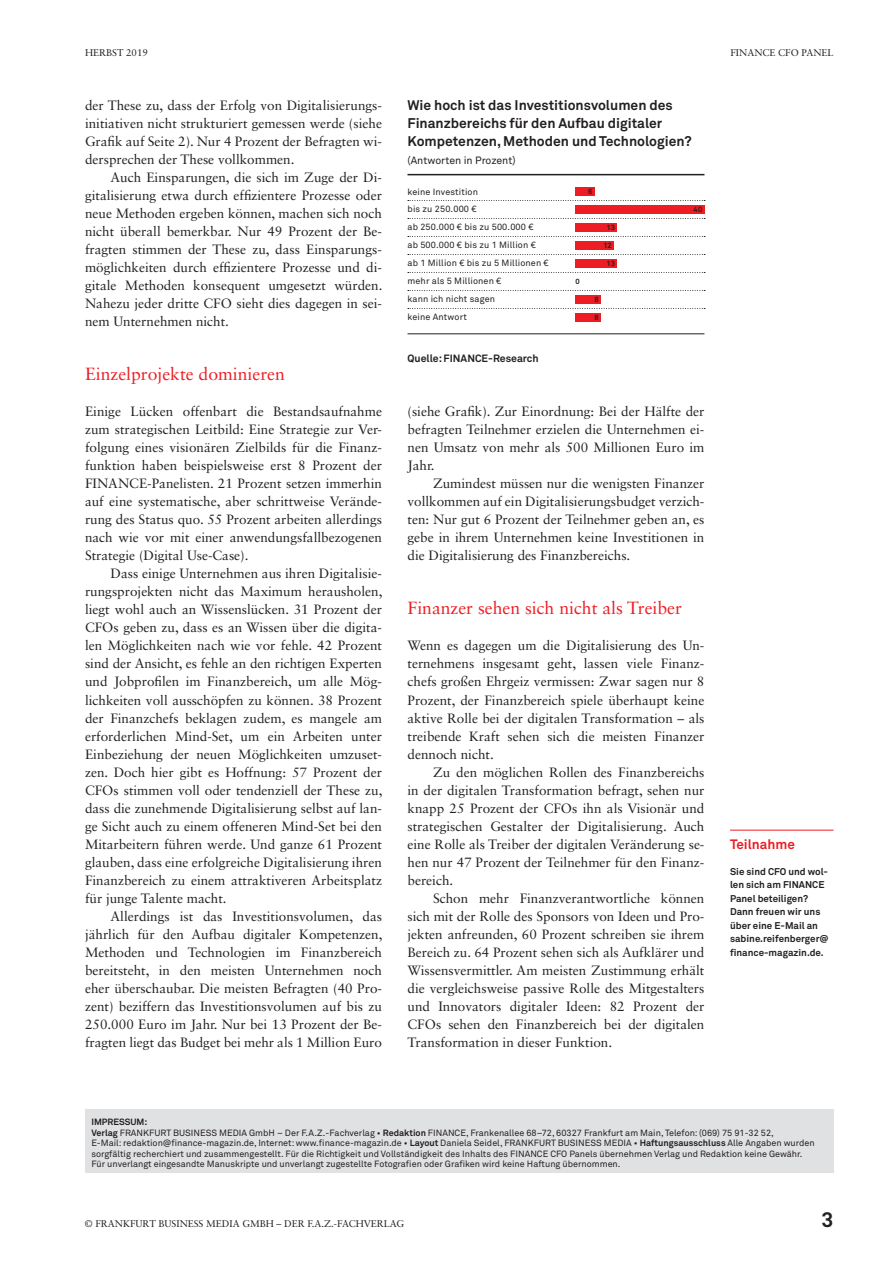
<style>
.page{position:relative;width:893px;height:1263px;background:#fff}
.page>*{position:absolute;margin:0;border:0;box-sizing:border-box;transform-origin:0 0}
.t1{font:700 21px "Akkurat Std";color:#231f20}
.t2{font:17.7px "Sabon LT Std";color:#ee1d23}
.t3{font:700 13.8px/18px "Akkurat Std";color:#231f20}
.t4{font:13.5px/18px "Sabon LT Std";color:#231f20;text-align:justify}
.t5{font:700 13.5px "Akkurat Std";color:#ee1d23}
.t6{font:700 10.5px "Akkurat Std";color:#231f20}
.t7{font:10.5px "Akkurat Std";color:#231f20}
.t8{font:700 9.75px/13.5px "Akkurat Std";color:#231f20}
.t9{font:9.75px "Sabon LT Std";color:#231f20}
.t10{font:9px/17.9px "Akkurat Std";color:#231f20}
.t11{font:700 7.5px "Akkurat Std";letter-spacing:-.015em;color:#231f20}
.s1{font-weight:700}
</style>
<div class="page">
<hr style="left:730px;top:830px;width:103px;height:1px;background:#ee1d23">
<div style="left:85px;top:1109px;width:748px;height:63px;background:#e0e1e3"></div>
<hr style="left:407px;top:174px;width:297px;height:1px;background:#231f20">
<svg style="left:408px;top:200px;width:297px;height:1px"></svg>
<svg style="left:408px;top:218px;width:297px;height:1px"></svg>
<svg style="left:408px;top:236px;width:297px;height:1px"></svg>
<svg style="left:408px;top:254px;width:297px;height:1px"></svg>
<svg style="left:408px;top:272px;width:297px;height:1px"></svg>
<svg style="left:408px;top:290px;width:297px;height:1px"></svg>
<svg style="left:408px;top:308px;width:297px;height:1px"></svg>
<hr style="left:407px;top:333px;width:297px;height:1px;background:#231f20">
<div style="left:575px;top:187px;width:19px;height:9px;background:#ee1d23"></div>
<div style="left:575px;top:205px;width:129px;height:9px;background:#ee1d23"></div>
<div style="left:575px;top:223px;width:42px;height:9px;background:#ee1d23"></div>
<div style="left:575px;top:241px;width:39px;height:9px;background:#ee1d23"></div>
<div style="left:575px;top:259px;width:42px;height:9px;background:#ee1d23"></div>
<div style="left:575px;top:295px;width:26px;height:9px;background:#ee1d23"></div>
<div style="left:575px;top:313px;width:26px;height:9px;background:#ee1d23"></div>
<p class="t9" style="left:85px;top:47px;width:16px">Herbst</p>
<p class="t9" style="left:126px;top:47px;width:23px">2019</p>
<p class="t9" style="left:730px;top:47px;width:104px">FINANCE CFO PANEL</p>
<p class="t4" style="left:85px;top:97px;width:298px">der These zu, dass der Erfolg von Digitalisierungs&shy;initiativen nicht strukturiert gemessen werde (siehe Grafik auf Seite 2). Nur 4 Prozent der Befragten wi&shy;dersprechen der These vollkommen.</p>
<p class="t4" style="left:85px;top:169px;width:299px;text-indent:26px">Auch Einsparungen, die sich im Zuge der Di&shy;gitalisierung etwa durch effizientere Prozesse oder neue Methoden ergeben können, machen sich noch nicht überall bemerkbar. Nur 49 Prozent der Be&shy;fragten stimmen der These zu, dass Einsparungs&shy;möglichkeiten durch effizientere Prozesse und di&shy;gitale Methoden konsequent umgesetzt würden.<br>Nahezu jeder dritte CFO sieht dies dagegen in sei&shy;nem Unternehmen nicht.</p>
<h2 class="t2" style="left:85px;top:364px;width:201px">Einzelprojekte dominieren</h2>
<p class="t4" style="left:85px;top:403px;width:298px">Einige Lücken offenbart die Bestandsaufnahme zum strategischen Leitbild: Eine Strategie zur Ver&shy;folgung eines visionären Zielbilds für die Finanz&shy;funktion haben beispielsweise erst 8 Prozent der FINANCE-Panelisten. 21 Prozent setzen immerhin auf eine systematische, aber schrittweise Verände&shy;rung des Status quo. 55 Prozent arbeiten allerdings nach wie vor mit einer anwendungsfallbezogenen Strategie (Digital Use-Case).</p>
<p class="t4" style="left:85px;top:565px;width:299px;text-indent:26px">Dass einige Unternehmen aus ihren Digitalisie&shy;rungsprojekten nicht das Maximum herausholen, liegt wohl auch an Wissenslücken. 31 Prozent der CFOs geben zu, dass es an Wissen über die digita&shy;len Möglichkeiten nach wie vor fehle. 42 Prozent sind der Ansicht, es fehle an den richtigen Experten und Jobprofilen im Finanzbereich, um alle Mög&shy;lichkeiten voll ausschöpfen zu können. 38 Prozent der Finanzchefs beklagen zudem, es mangele am erforderlichen Mind-Set, um ein Arbeiten unter Einbeziehung der neuen Möglichkeiten umzuset&shy;zen. Doch hier gibt es Hoffnung: 57 Prozent der CFOs stimmen voll oder tendenziell der These zu, dass die zunehmende Digitalisierung selbst auf lan&shy;ge Sicht auch zu einem offeneren Mind-Set bei den Mitarbeitern führen werde. Und ganze 61 Prozent glauben, dass eine erfolgreiche Digitalisierung ihren Finanzbereich zu einem attraktiveren Arbeitsplatz für junge Talente macht.</p>
<p class="t4" style="left:85px;top:907px;width:299px;text-indent:26px">Allerdings ist das Investitionsvolumen, das jährlich für den Aufbau digitaler Kompetenzen, Methoden und Technologien im Finanzbereich bereitsteht, in den meisten Unternehmen noch eher überschaubar. Die meisten Befragten (40 Pro&shy;zent) beziffern das Investitionsvolumen auf bis zu 250.000 Euro im Jahr. Nur bei 13 Prozent der Be&shy;fragten liegt das Budget bei mehr als 1 Million Euro</p>
<p class="t3" style="left:407px;top:96px;width:286px">Wie hoch ist das Investitionsvolumen des<br>Finanzbereichs für den Aufbau digitaler<br>Kompetenzen, Methoden und Technologien?</p>
<p class="t7" style="left:407px;top:155px;width:110px">(Antworten in Prozent)</p>
<p class="t10" style="left:407px;top:183px;width:143px">keine Investition<br>bis zu 250.000 €<br>ab 250.000 € bis zu 500.000 €<br>ab 500.000 € bis zu 1 Million €<br>ab 1 Million € bis zu 5 Millionen € mehr als 5 Millionen €<br>kann ich nicht sagen<br>keine Antwort</p>
<p class="t6" style="left:407px;top:352px;width:133px">Quelle: FINANCE-Research</p>
<p class="t11" style="left:588px;top:187px;width:6px">6</p>
<p class="t11" style="left:693px;top:205px;width:10px">40</p>
<p class="t11" style="left:606px;top:223px;width:10px">13</p>
<p class="t11" style="left:603px;top:241px;width:10px">12</p>
<p class="t11" style="left:606px;top:259px;width:10px">13</p>
<p class="t11" style="left:576px;top:277px;width:6px">0</p>
<p class="t11" style="left:594px;top:295px;width:6px">8</p>
<p class="t11" style="left:594px;top:313px;width:6px">8</p>
<p class="t4" style="left:407px;top:403px;width:298px">(siehe Grafik). Zur Einordnung: Bei der Hälfte der befragten Teilnehmer erzielen die Unternehmen ei&shy;nen Umsatz von mehr als 500 Millionen Euro im Jahr.</p>
<p class="t4" style="left:407px;top:475px;width:298px;text-indent:26px">Zumindest müssen nur die wenigsten Finanzer vollkommen auf ein Digitalisierungsbudget verzich&shy;ten: Nur gut 6 Prozent der Teilnehmer geben an, es gebe in ihrem Unternehmen keine Investitionen in die Digitalisierung des Finanzbereichs.</p>
<h2 class="t2" style="left:407px;top:598px;width:276px">Finanzer sehen sich nicht als Treiber</h2>
<p class="t4" style="left:407px;top:637px;width:298px">Wenn es dagegen um die Digitalisierung des Un&shy;ternehmens insgesamt geht, lassen viele Finanz&shy;chefs großen Ehrgeiz vermissen: Zwar sagen nur 8<br>Prozent, der Finanzbereich spiele überhaupt keine aktive Rolle bei der digitalen Transformation – als treibende Kraft sehen sich die meisten Finanzer dennoch nicht.</p>
<p class="t4" style="left:407px;top:763px;width:298px;text-indent:26px">Zu den möglichen Rollen des Finanzbereichs in der digitalen Transformation befragt, sehen nur knapp 25 Prozent der CFOs ihn als Visionär und strategischen Gestalter der Digitalisierung. Auch eine Rolle als Treiber der digitalen Veränderung se&shy;hen nur 47 Prozent der Teilnehmer für den Finanz&shy;bereich.</p>
<p class="t4" style="left:407px;top:889px;width:298px;text-indent:26px">Schon mehr Finanzverantwortliche können sich mit der Rolle des Sponsors von Ideen und Pro&shy;jekten anfreunden, 60 Prozent schreiben sie ihrem Bereich zu. 64 Prozent sehen sich als Aufklärer und Wissensvermittler. Am meisten Zustimmung erhält die vergleichsweise passive Rolle des Mitgestalters und Innovators digitaler Ideen: 82 Prozent der CFOs sehen den Finanzbereich bei der digitalen Transformation in dieser Funktion.</p>
<p class="t5" style="left:730px;top:835px;width:66px">Teilnahme</p>
<p class="t8" style="left:730px;top:864px;width:100px">Sie sind CFO und wol&shy;len sich am FINANCE<br>Panel beteiligen?<br>Dann freuen wir uns über eine E-Mail an sabine.reifenberger@ finance-magazin.de.</p>
<p class="t10" style="left:91px;top:1117px;width:725px;line-height:10.5px"><span class="s1">IMPRESSUM:<br>Verlag</span> FRANKFURT BUSINESS MEDIA GmbH – Der F.A.Z.-Fachverlag • <span class="s1">Redaktion</span> FINANCE, Frankenallee 68–72, 60327 Frankfurt am Main, Telefon: (069) 75 91-32 52,<br>E-Mail: redaktion@finance-magazin.de, Internet: www.finance-magazin.de • <span class="s1">Layout</span> Daniela Seidel, FRANKFURT BUSINESS MEDIA • <span class="s1">Haftungsausschluss</span> Alle Angaben wurden sorgfältig recherchiert und zusammengestellt. Für die Richtigkeit und Vollständigkeit des Inhalts des FINANCE CFO Panels übernehmen Verlag und Redaktion keine Gewähr.<br>Für unverlangt eingesandte Manuskripte und unverlangt zugestellte Fotografien oder Grafiken wird keine Haftung übernommen.</p>
<p class="t9" style="left:85px;top:1217px;width:321px">© FRANKFURT BUSINESS MEDIA GMBH – DER F.A.Z.-FACHVERLAG</p>
<h1 class="t1" style="left:821px;top:1206px;width:13px">3</h1>
</div>
